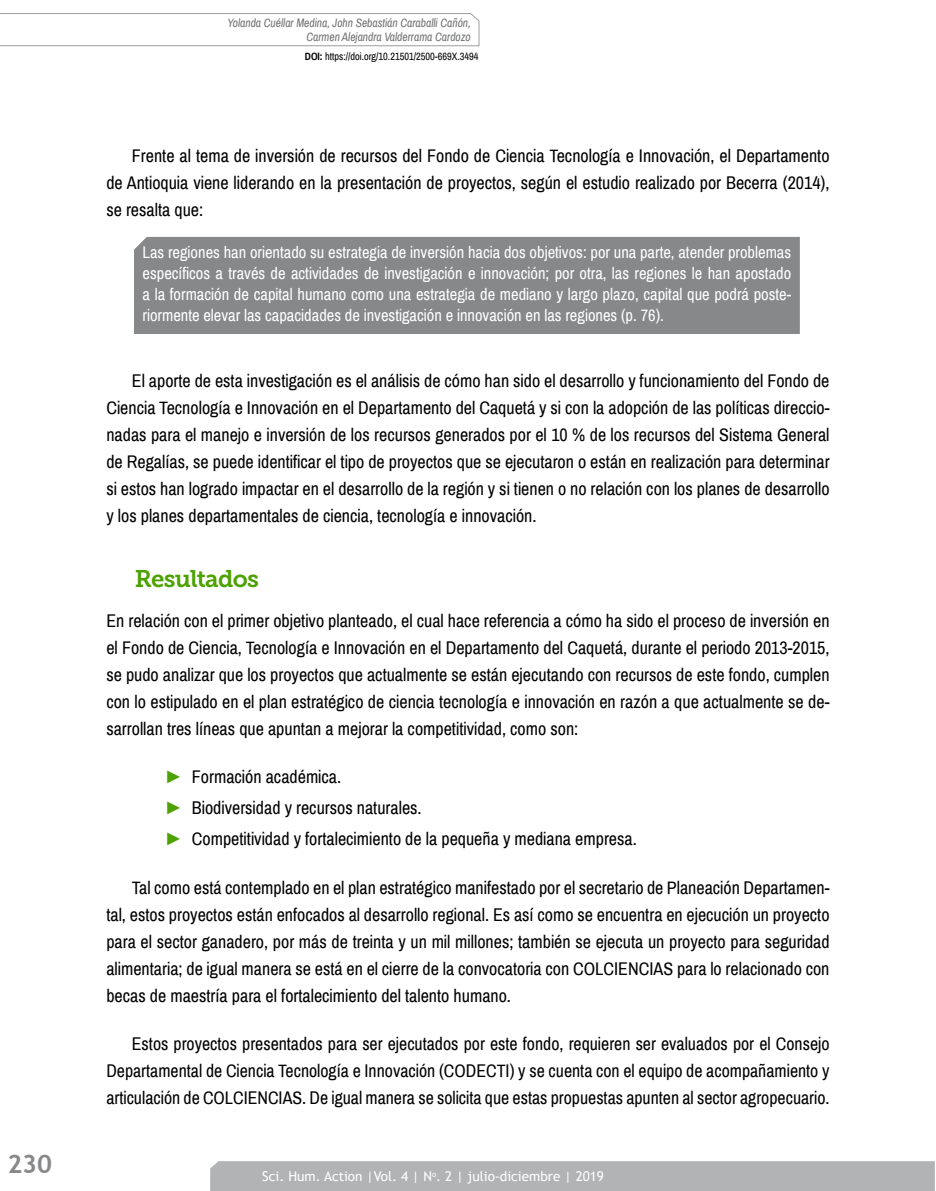
<style>
.page{position:relative;width:936px;height:1191px;background:#fff}
.page>*{position:absolute;margin:0;border:0;box-sizing:border-box;transform-origin:0 0}
.t1{font:700 25.5px "Trebuchet MS";color:#87888a}
.segundo_titulo_nivel{font:24px "Museo Slab 700";letter-spacing:-.03em;color:#4da100}
.TEXTO_NORMAL{font:18px/27px "Archivo Narrow";color:#000;text-align:justify}
.TEXTO_NORMAL_solo_pr{font:18px/27px "Archivo Narrow";color:#000;text-align:justify}
.cita{font:16.5px/21px "Archivo Narrow";color:#fff;text-align:justify}
.t2{font:13.5px "Trebuchet MS";color:#fff}
.t3{font:italic 12px/13.8px "Archivo Narrow";color:#707172;text-align:right;scale:.96 1}
.t4{font:10.5px "Archivo Narrow";color:#000}
.s1{font-weight:700}
.s2{font-family:"Arial";color:#4da100}
</style>
<div class="page">
<div style="left:210px;top:1161px;width:724px;height:30px;background:#b1b3b4"></div>
<svg style="left:0;top:13px;width:479px;height:33px"></svg>
<div style="left:134px;top:237px;width:665px;height:97px;background:#87888a"></div>
<h1 class="t1" style="left:7px;top:1147px;width:46px">230</h1>
<p class="t3" style="left:227px;top:16px;width:255px">Yolanda Cuéllar Medina, John Sebastián Caraballi Cañón,<br>Carmen Alejandra Valderrama Cardozo</p>
<p class="t4" style="left:305px;top:50px;width:175px"><span class="s1">DOI:</span> https://doi.org/10.21501/2500-669X.3494</p>
<p class="TEXTO_NORMAL" style="left:106px;top:142px;width:724px;text-indent:26px">Frente al tema de inversión de recursos del Fondo de Ciencia Tecnología e Innovación, el Departamento de Antioquia viene liderando en la presentación de proyectos, según el estudio realizado por Becerra (2014), se resalta que:</p>
<p class="cita" style="left:142px;top:242px;width:650px">Las regiones han orientado su estrategia de inversión hacia dos objetivos: por una parte, atender problemas específicos a través de actividades de investigación e innovación; por otra, las regiones le han apostado a la formación de capital humano como una estrategia de mediano y largo plazo, capital que podrá poste&shy;riormente elevar las capacidades de investigación e innovación en las regiones (p. 76).</p>
<p class="TEXTO_NORMAL" style="left:106px;top:367px;width:724px;text-indent:26px">El aporte de esta investigación es el análisis de cómo han sido el desarrollo y funcionamiento del Fondo de Ciencia Tecnología e Innovación en el Departamento del Caquetá y si con la adopción de las políticas direccio&shy;nadas para el manejo e inversión de los recursos generados por el 10 % de los recursos del Sistema General de Regalías, se puede identificar el tipo de proyectos que se ejecutaron o están en realización para determinar si estos han logrado impactar en el desarrollo de la región y si tienen o no relación con los planes de desarrollo y los planes departamentales de ciencia, tecnología e innovación.</p>
<p class="segundo_titulo_nivel" style="left:135px;top:565px;width:126px">Resultados</p>
<p class="TEXTO_NORMAL_solo_pr" style="left:106px;top:607px;width:724px">En relación con el primer objetivo planteado, el cual hace referencia a cómo ha sido el proceso de inversión en el Fondo de Ciencia, Tecnología e Innovación en el Departamento del Caquetá, durante el periodo 2013-2015, se pudo analizar que los proyectos que actualmente se están ejecutando con recursos de este fondo, cumplen con lo estipulado en el plan estratégico de ciencia tecnología e innovación en razón a que actualmente se de&shy;sarrollan tres líneas que apuntan a mejorar la competitividad, como son:</p>
<p class="TEXTO_NORMAL" style="left:165px;top:763px;width:178px"><span class="s2">►</span> Formación académica.</p>
<p class="TEXTO_NORMAL" style="left:165px;top:795px;width:258px"><span class="s2">►</span> Biodiversidad y recursos naturales.</p>
<p class="TEXTO_NORMAL" style="left:165px;top:826px;width:473px"><span class="s2">►</span> Competitividad y fortalecimiento de la pequeña y mediana empresa.</p>
<p class="TEXTO_NORMAL" style="left:106px;top:874px;width:724px;text-indent:26px">Tal como está contemplado en el plan estratégico manifestado por el secretario de Planeación Departamen&shy;tal, estos proyectos están enfocados al desarrollo regional. Es así como se encuentra en ejecución un proyecto para el sector ganadero, por más de treinta y un mil millones; también se ejecuta un proyecto para seguridad alimentaria; de igual manera se está en el cierre de la convocatoria con COLCIENCIAS para lo relacionado con becas de maestría para el fortalecimiento del talento humano.</p>
<p class="TEXTO_NORMAL" style="left:106px;top:1030px;width:724px;text-indent:26px">Estos proyectos presentados para ser ejecutados por este fondo, requieren ser evaluados por el Consejo Departamental de Ciencia Tecnología e Innovación (CODECTI) y se cuenta con el equipo de acompañamiento y articulación de COLCIENCIAS. De igual manera se solicita que estas propuestas apunten al sector agropecuario.</p>
<p class="t2" style="left:262px;top:1167px;width:343px">Sci. Hum. Action |Vol. 4 | N<sup>o</sup>. 2 | julio-diciembre | 2019</p>
</div>
